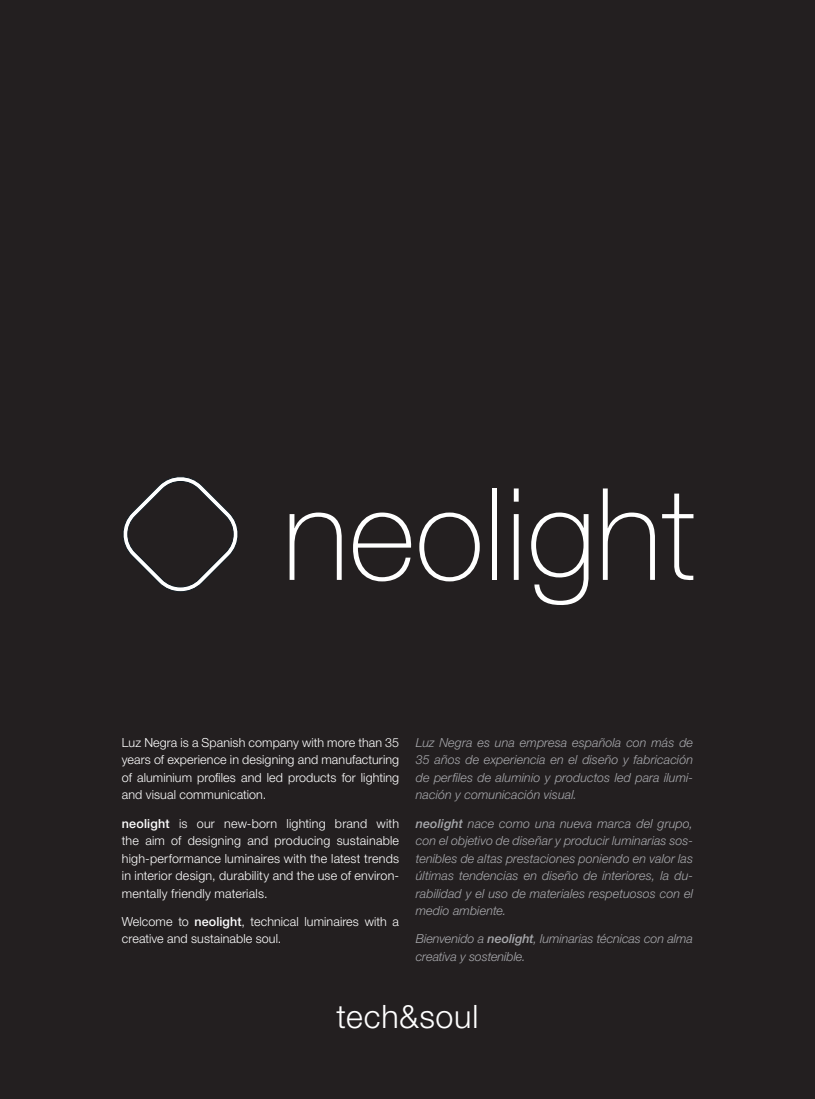
<style>
.page{position:relative;width:815px;height:1099px;background:#fff}
.page>*{position:absolute;margin:0;border:0;box-sizing:border-box;transform-origin:0 0}
.t1{font:300 32.25px "Helvetica Neue LT Std";letter-spacing:.025em;color:#fff}
.t2{font:italic 300 12.5px/17.5px "Helvetica Neue LT Std";letter-spacing:.005em;color:#a8a9ad;text-align:justify}
.t3{font:300 12.5px/17.5px "Helvetica Neue LT Std";letter-spacing:.005em;color:#fff;text-align:justify}
.s1{font-weight:500}
</style>
<div class="page">
<div style="left:0;top:0;width:815px;height:1098px;background:#231f20"></div>
<svg style="left:123px;top:476px;width:115px;height:116px"></svg>
<svg style="left:290px;top:512px;width:52px;height:68px"></svg>
<svg style="left:353px;top:512px;width:59px;height:69px"></svg>
<svg style="left:419px;top:512px;width:61px;height:69px"></svg>
<div style="left:492px;top:488px;width:5px;height:92px;background:#fff"></div>
<svg style="left:514px;top:488px;width:5px;height:92px"></svg>
<svg style="left:531px;top:512px;width:58px;height:93px"></svg>
<svg style="left:603px;top:488px;width:52px;height:92px"></svg>
<svg style="left:662px;top:493px;width:31px;height:87px"></svg>
<p class="t3" style="left:122px;top:733px;width:279px">Luz Negra is a Spanish company with more than 35 years of experience in designing and manufacturing of aluminium profiles and led products for lighting and visual communication.</p>
<p class="t3" style="left:122px;top:814px;width:279px"><span class="s1">neolight</span> is our new-born lighting brand with the aim of designing and producing sustainable high-performance luminaires with the latest trends in interior design, durability and the use of environ&shy;mentally friendly materials.</p>
<p class="t3" style="left:122px;top:912px;width:279px">Welcome to <span class="s1">neolight</span>, technical luminaires with a creative and sustainable soul.</p>
<p class="t2" style="left:416px;top:733px;width:279px">Luz Negra es una empresa española con más de 35 años de experiencia en el diseño y fabricación de perfiles de aluminio y productos led para ilumi&shy;nación y comunicación visual.</p>
<p class="t2" style="left:416px;top:814px;width:279px"><span class="s1">neolight</span> nace como una nueva marca del grupo, con el objetivo de diseñar y producir luminarias sos&shy;tenibles de altas prestaciones poniendo en valor las últimas tendencias en diseño de interiores, la du&shy;rabilidad y el uso de materiales respetuosos con el medio ambiente.</p>
<p class="t2" style="left:416px;top:929px;width:279px">Bienvenido a <span class="s1">neolight</span>, luminarias técnicas con alma creativa y sostenible.</p>
<h1 class="t1" style="left:337px;top:996px;width:143px">tech&amp;soul</h1>
</div>
